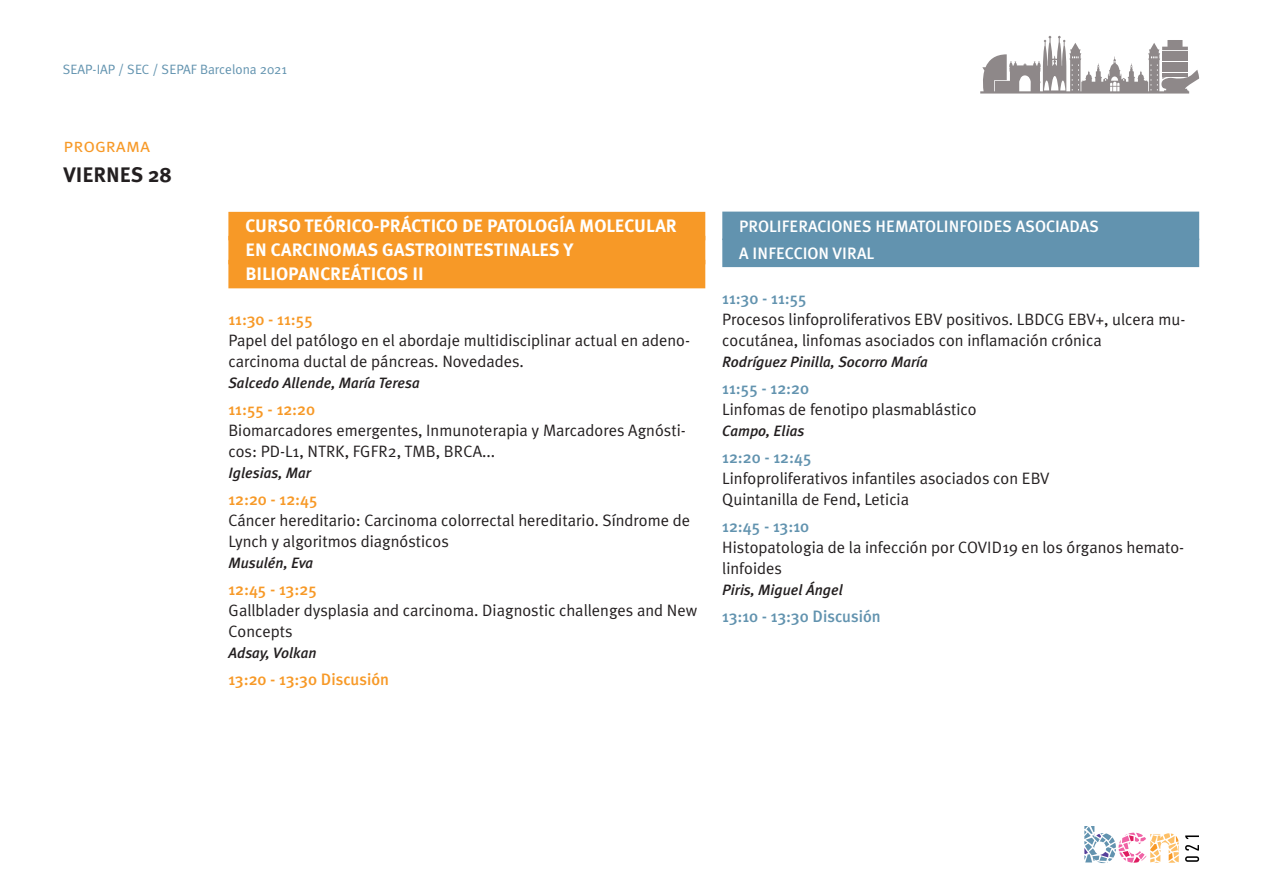
<style>
.page{position:relative;width:1263px;height:893px;background:#fff}
.page>*{position:absolute;margin:0;border:0;box-sizing:border-box;transform-origin:0 0}
.t1{font:700 21px "Meta Plus";color:#231f20}
.t2{font:19.5px "Meta Plus Normal Caps";color:#f79927}
.t3{font:700 18px "Meta Plus";color:#fff}
.t4{font:16.5px/21px "Meta Plus Normal";color:#231f20}
.t5{font:500 16.5px "Meta Plus";color:#f79927}
.t6{font:500 16.5px "Meta Plus";color:#6293af}
.t7{font:500 16.5px/27px "Meta Plus";letter-spacing:.01em;color:#fff}
.t8{font:italic 500 15px "Meta Plus";color:#231f20}
.t9{font:13.5px "Meta Plus Normal";color:#6293af}
</style>
<div class="page">
<svg style="left:1185px;top:845px;width:14px;height:17px"></svg>
<svg style="left:1185px;top:835px;width:14px;height:4px"></svg>
<svg style="left:1084px;top:826px;width:95px;height:37px"></svg>
<svg style="left:980px;top:36px;width:219px;height:58px"></svg>
<div style="left:228px;top:212px;width:477px;height:28px;background:#f79927"></div>
<div style="left:228px;top:236px;width:477px;height:28px;background:#f79927"></div>
<div style="left:228px;top:260px;width:477px;height:28px;background:#f79927"></div>
<div style="left:722px;top:212px;width:477px;height:28px;background:#6293af"></div>
<div style="left:722px;top:239px;width:477px;height:28px;background:#6293af"></div>
<p class="t9" style="left:63px;top:62px;width:226px">SEAP-IAP / SEC / SEPAF Barcelona 2021</p>
<p class="t2" style="left:63px;top:134px;width:88px">programa</p>
<p class="t1" style="left:63px;top:162px;width:110px">VIERNES 28</p>
<p class="t3" style="left:245px;top:215px;width:22px">CURSO</p>
<p class="t3" style="left:304px;top:215px;width:20px">TEÓRICO</p>
<p class="t3" style="left:373px;top:215px;width:27px">-PRÁCTICO</p>
<p class="t3" style="left:462px;top:215px;width:46px">DE PATOLOGÍA</p>
<p class="t3" style="left:579px;top:215px;width:27px">MOLECULAR</p>
<p class="t3" style="left:245px;top:239px;width:48px">EN CARCINOMAS</p>
<p class="t3" style="left:382px;top:239px;width:23px">GASTROINTESTINALES</p>
<p class="t3" style="left:563px;top:239px;width:12px">Y</p>
<p class="t3" style="left:245px;top:263px;width:22px">BILIOPANCREÁTICOS</p>
<p class="t3" style="left:412px;top:263px;width:13px">II</p>
<p class="t5" style="left:228px;top:310px;width:86px">11:30 - 11:55</p>
<p class="t4" style="left:228px;top:329px;width:463px">Papel del patólogo en el abordaje multidisciplinar actual en adeno&shy;carcinoma ductal de páncreas. Novedades.</p>
<p class="t8" style="left:228px;top:374px;width:193px">Salcedo Allende, María Teresa</p>
<p class="t5" style="left:228px;top:400px;width:88px">11:55 - 12:20</p>
<p class="t4" style="left:228px;top:419px;width:459px">Biomarcadores emergentes, Inmunoterapia y Marcadores Agnósti&shy;cos: PD-L1, NTRK, FGFR2, TMB, BRCA...</p>
<p class="t8" style="left:228px;top:464px;width:84px">Iglesias, Mar</p>
<p class="t5" style="left:228px;top:490px;width:91px">12:20 - 12:45</p>
<p class="t4" style="left:228px;top:509px;width:463px">Cáncer hereditario: Carcinoma colorrectal hereditario. Síndrome de<br>Lynch y algoritmos diagnósticos</p>
<p class="t8" style="left:228px;top:554px;width:86px">Musulén, Eva</p>
<p class="t5" style="left:228px;top:580px;width:90px">12:45 - 13:25</p>
<p class="t4" style="left:228px;top:599px;width:470px">Gallblader dysplasia and carcinoma. Diagnostic challenges and New<br>Concepts</p>
<p class="t8" style="left:228px;top:644px;width:90px">Adsay, Volkan</p>
<p class="t5" style="left:228px;top:670px;width:162px">13:20 - 13:30 DISCUSIÓN</p>
<p class="t7" style="left:739px;top:212px;width:332px">PROLIFERACIONES HEMATOLINFOIDES ASOCIADAS<br>A INFECCION VIRAL</p>
<p class="t6" style="left:722px;top:288px;width:86px">11:30 - 11:55</p>
<p class="t4" style="left:722px;top:308px;width:464px">Procesos linfoproliferativos EBV positivos. LBDCG EBV+, ulcera mu&shy;cocutánea, linfomas asociados con inflamación crónica</p>
<p class="t8" style="left:722px;top:353px;width:207px">Rodríguez Pinilla, Socorro María</p>
<p class="t6" style="left:722px;top:378px;width:88px">11:55 - 12:20</p>
<p class="t4" style="left:722px;top:398px;width:256px">Linfomas de fenotipo plasmablástico</p>
<p class="t8" style="left:722px;top:422px;width:83px">Campo, Elias</p>
<p class="t6" style="left:722px;top:447px;width:91px">12:20 - 12:45</p>
<p class="t4" style="left:722px;top:467px;width:329px">Linfoproliferativos infantiles asociados con EBV<br>Quintanilla de Fend, Leticia</p>
<p class="t6" style="left:722px;top:516px;width:88px">12:45 - 13:10</p>
<p class="t4" style="left:722px;top:536px;width:463px">Histopatologia de la infección por COVID19 en los órganos hemato&shy;linfoides</p>
<p class="t8" style="left:722px;top:581px;width:122px">Piris, Miguel Ángel</p>
<p class="t6" style="left:722px;top:606px;width:160px">13:10 - 13:30 DISCUSIÓN</p>
</div>
